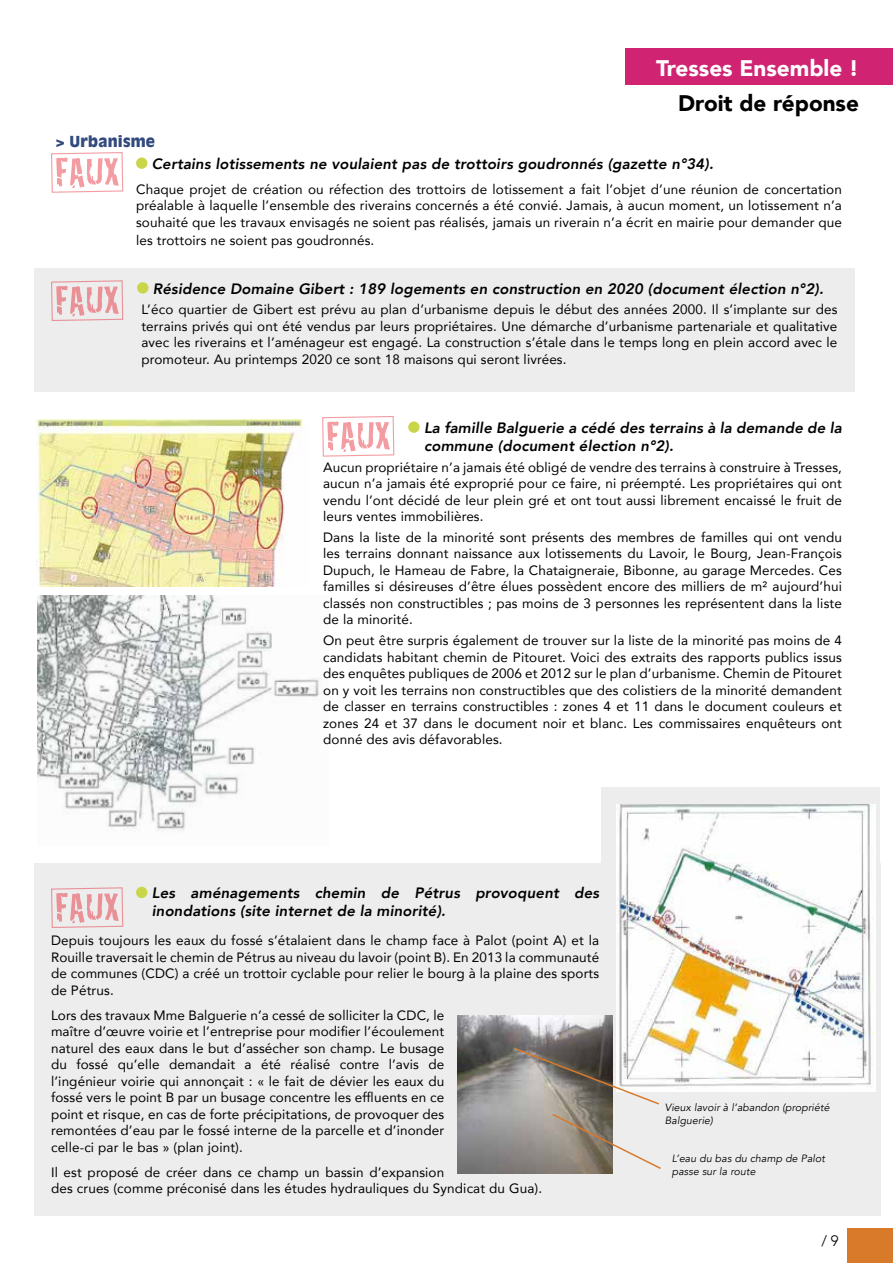
<style>
.page{position:relative;width:893px;height:1263px;background:#fff}
.page>*{position:absolute;margin:0;border:0;box-sizing:border-box;transform-origin:0 0}
.t1{font:900 22.5px "Avenir";color:#fff}
.t2{font:900 22.5px "Avenir";color:#000}
.t3{font:italic 800 15px/18px "Avenir";letter-spacing:.01em;color:#000}
.t4{font:900 15px "Antique Olive";letter-spacing:.01em;color:#334a7e}
.t5{font:300 15px "Avenir";color:#000}
.t6{font:13.5px/16.5px "Avenir";letter-spacing:.01em;color:#000;text-align:justify}
.t7{font:italic 10.5px/13.5px "Avenir";letter-spacing:.01em;color:#000}
</style>
<div class="page">
<div style="left:847px;top:1229px;width:46px;height:34px;background:#d97a2b"></div>
<div style="left:625px;top:48px;width:268px;height:37px;background:#d02372"></div>
<div style="left:34px;top:268px;width:820px;height:123px;background:#ededed"></div>
<div style="left:34px;top:863px;width:846px;height:353px;background:#ededed"></div>
<div style="left:601px;top:787px;width:279px;height:281px;background:#ededed"></div>
<img style="left:38px;top:595px;width:282px;height:236px">
<div style="left:137px;top:282px;width:11px;height:12px;background:#c9d649;border-radius:50%"></div>
<div style="left:136px;top:157px;width:11px;height:12px;background:#c9d649;border-radius:50%"></div>
<div style="left:408px;top:421px;width:12px;height:12px;background:#c9d649;border-radius:50%"></div>
<svg style="left:51px;top:152px;width:73px;height:41px"></svg>
<svg style="left:51px;top:280px;width:73px;height:41px"></svg>
<svg style="left:322px;top:416px;width:73px;height:41px"></svg>
<img style="left:36px;top:419px;width:267px;height:168px">
<div style="left:136px;top:887px;width:11px;height:11px;background:#c9d649;border-radius:50%"></div>
<svg style="left:51px;top:887px;width:73px;height:41px"></svg>
<img style="left:616px;top:804px;width:260px;height:287px">
<img style="left:457px;top:1015px;width:155px;height:159px">
<svg style="left:513px;top:1047px;width:148px;height:59px"></svg>
<svg style="left:551px;top:1112px;width:110px;height:58px"></svg>
<h1 class="t1" style="left:656px;top:48px;width:204px">Tresses Ensemble !</h1>
<h1 class="t2" style="left:678px;top:84px;width:182px">Droit de réponse</h1>
<p class="t4" style="left:56px;top:132px;width:101px">&gt; Urbanisme</p>
<p class="t3" style="left:152px;top:155px;width:563px">Certains lotissements ne voulaient pas de trottoirs goudronnés (gazette n°34).</p>
<p class="t6" style="left:136px;top:180px;width:707px">Chaque projet de création ou réfection des trottoirs de lotissement a fait l’objet d’une réunion de concertation préalable à laquelle l’ensemble des riverains concernés a été convié. Jamais, à aucun moment, un lotissement n’a souhaité que les travaux envisagés ne soient pas réalisés, jamais un riverain n’a écrit en mairie pour demander que</p>
<p class="t6" style="left:136px;top:231px;width:240px">les trottoirs ne soient pas goudronnés.</p>
<p class="t3" style="left:153px;top:279px;width:672px">Résidence Domaine Gibert : 189 logements en construction en 2020 (document élection n°2).</p>
<p class="t6" style="left:141px;top:301px;width:698px">L’éco quartier de Gibert est prévu au plan d’urbanisme depuis le début des années 2000. Il s’implante sur des terrains privés qui ont été vendus par leurs propriétaires. Une démarche d’urbanisme partenariale et qualitative avec les riverains et l’aménageur est engagé. La construction s’étale dans le temps long en plein accord avec le promoteur. Au printemps 2020 ce sont 18 maisons qui seront livrées.</p>
<p class="t3" style="left:424px;top:419px;width:419px">La famille Balguerie a cédé des terrains à la demande de la commune (document élection n°2).</p>
<p class="t6" style="left:323px;top:458px;width:520px">Aucun propriétaire n’a jamais été obligé de vendre des terrains à construire à Tresses, aucun n’a jamais été exproprié pour ce faire, ni préempté. Les propriétaires qui ont vendu l’ont décidé de leur plein gré et ont tout aussi librement encaissé le fruit de leurs ventes immobilières.</p>
<p class="t6" style="left:323px;top:528px;width:520px">Dans la liste de la minorité sont présents des membres de familles qui ont vendu les terrains donnant naissance aux lotissements du Lavoir, le Bourg, Jean-François Dupuch, le Hameau de Fabre, la Chataigneraie, Bibonne, au garage Mercedes. Ces familles si désireuses d’être élues possèdent encore des milliers de m² aujourd’hui classés non constructibles ; pas moins de 3 personnes les représentent dans la liste de la minorité.</p>
<p class="t6" style="left:323px;top:632px;width:520px">On peut être surpris également de trouver sur la liste de la minorité pas moins de 4 candidats habitant chemin de Pitouret. Voici des extraits des rapports publics issus des enquêtes publiques de 2006 et 2012 sur le plan d’urbanisme. Chemin de Pitouret on y voit les terrains non constructibles que des colistiers de la minorité demandent de classer en terrains constructibles : zones 4 et 11 dans le document couleurs et zones 24 et 37 dans le document noir et blanc. Les commissaires enquêteurs ont donné des avis défavorables.</p>
<p class="t3" style="left:152px;top:884px;width:449px">Les aménagements chemin de Pétrus provoquent des inondations (site internet de la minorité).</p>
<p class="t6" style="left:51px;top:932px;width:550px">Depuis toujours les eaux du fossé s’étalaient dans le champ face à Palot (point A) et la Rouille traversait le chemin de Pétrus au niveau du lavoir (point B). En 2013 la communauté de communes (CDC) a créé un trottoir cyclable pour relier le bourg à la plaine des sports de Pétrus.</p>
<p class="t6" style="left:51px;top:1006px;width:395px">Lors des travaux Mme Balguerie n’a cessé de solliciter la CDC, le maître d’œuvre voirie et l’entreprise pour modifier l’écoulement naturel des eaux dans le but d’assécher son champ. Le busage du fossé qu’elle demandait a été réalisé contre l’avis de l’ingénieur voirie qui annonçait : « le fait de dévier les eaux du fossé vers le point B par un busage concentre les effluents en ce point et risque, en cas de forte précipitations, de provoquer des remontées d’eau par le fossé interne de la parcelle et d’inonder celle-ci par le bas » (plan joint).</p>
<p class="t6" style="left:51px;top:1163px;width:493px">Il est proposé de créer dans ce champ un bassin d’expansion<br>des crues (comme préconisé dans les études hydrauliques du Syndicat du Gua).</p>
<p class="t7" style="left:665px;top:1101px;width:166px">Vieux lavoir à l’abandon (propriété<br>Balguerie)</p>
<p class="t7" style="left:672px;top:1152px;width:155px">L’eau du bas du champ de Palot passe sur la route</p>
<p class="t5" style="left:821px;top:1232px;width:19px">/ 9</p>
</div>
